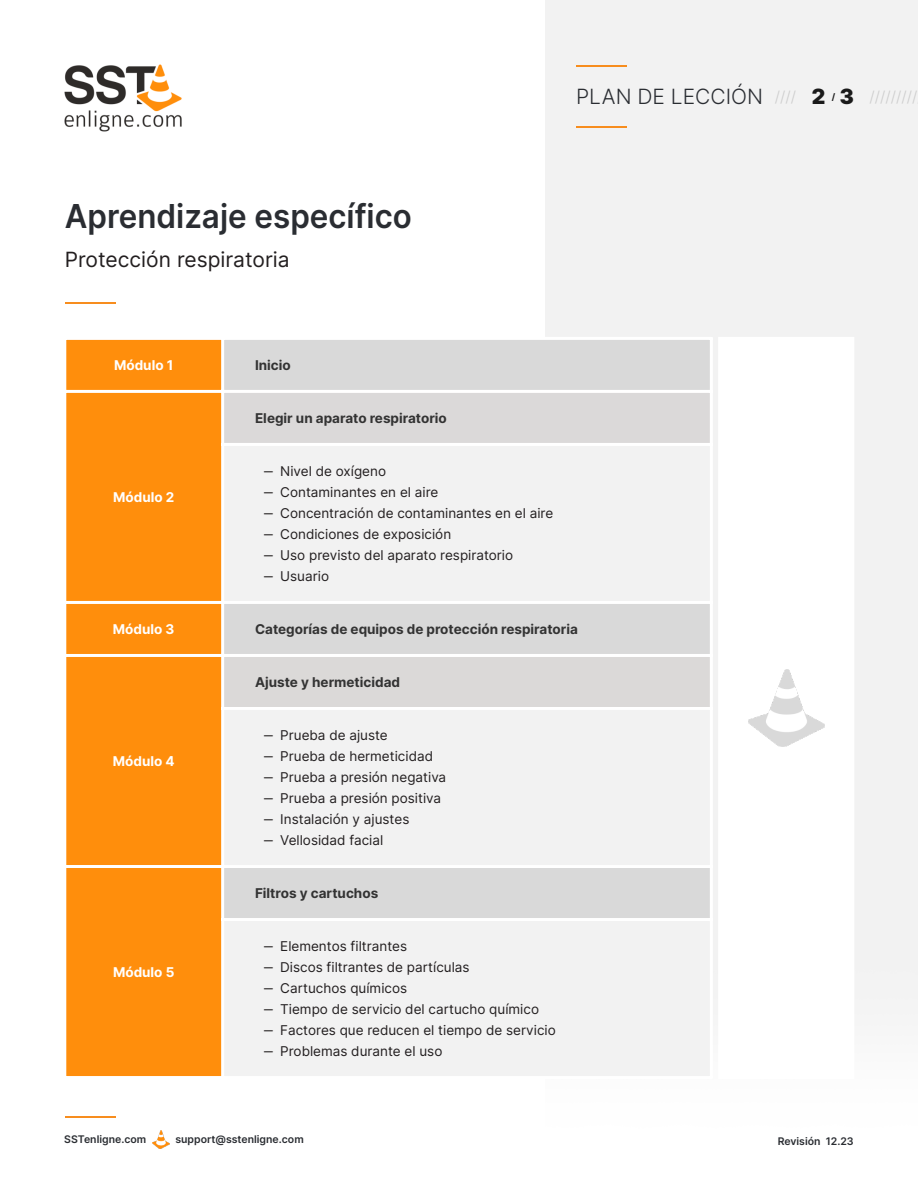
<style>
.page{position:relative;width:918px;height:1188px;background:#fff}
.page>*{position:absolute;margin:0;border:0;box-sizing:border-box;transform-origin:0 0}
.t1{font:600 33px "Inter";color:#2a2d32;scale:.95 1}
.t2{font:21px "Inter";color:#231f20}
.t3{font:300 21px "Inter";color:#2a2d32}
.t4{font:300 15px "Inter";color:#ccc}
.t5{font:13.5px/21px "Inter";color:#231f20}
.t6{font:700 13.5px "Inter";color:#333}
.t7{font:700 13.5px "Inter";color:#fff}
.t8{font:600 10.5px "Inter";color:#2a2d32}
.t9{font:700 9px "Inter";color:#1a1a1a}
.s1{font-size:15px;color:#ccc}
.s2{font-weight:900;color:#1a1a1a}
.s3{font-weight:900;font-size:21px;color:#1a1a1a}
</style>
<div class="page">
<div style="left:545px;top:0;width:373px;height:1016px;background:#f2f2f2"></div>
<hr style="left:576px;top:65px;width:50px;height:1px;background:#f78d1e">
<hr style="left:576px;top:126px;width:50px;height:1px;background:#f78d1e">
<img style="left:64px;top:64px;width:118px;height:68px">
<hr style="left:65px;top:1116px;width:50px;height:1px;background:#f78d1e">
<img style="left:152px;top:1131px;width:18px;height:17px">
<div style="left:718px;top:337px;width:136px;height:742px;background:#fff"></div>
<hr style="left:65px;top:302px;width:50px;height:2px;background:#f78d1e">
<div style="left:65px;top:338px;width:158px;height:740px;background:#ff8e0c"></div>
<div style="left:224px;top:340px;width:486px;height:50px;background:#d9d9d9"></div>
<div style="left:223px;top:391px;width:488px;height:53px;background:#dbd9d9"></div>
<svg style="left:224px;top:446px;width:486px;height:630px;fill:#f2f2f2"></svg>
<div style="left:223px;top:655px;width:488px;height:53px;background:#dbd9d8"></div>
<div style="left:223px;top:708px;width:488px;height:159px;background:#f2f2f2"></div>
<div style="left:223px;top:867px;width:488px;height:53px;background:#d9d9d9"></div>
<hr style="left:63px;top:338px;width:3px;height:740px;background:#fff">
<hr style="left:221px;top:338px;width:3px;height:740px;background:#fff">
<hr style="left:710px;top:338px;width:3px;height:740px;background:#fff">
<hr style="left:65px;top:337px;width:646px;height:3px;background:#fff">
<hr style="left:65px;top:390px;width:646px;height:3px;background:#fff">
<hr style="left:223px;top:443px;width:488px;height:3px;background:#fff">
<hr style="left:65px;top:601px;width:646px;height:3px;background:#fff">
<hr style="left:65px;top:654px;width:646px;height:3px;background:#fff">
<hr style="left:223px;top:707px;width:488px;height:3px;background:#fff">
<hr style="left:65px;top:865px;width:646px;height:3px;background:#fff">
<hr style="left:223px;top:918px;width:488px;height:3px;background:#fff">
<hr style="left:65px;top:1076px;width:646px;height:3px;background:#fff">
<img style="left:748px;top:669px;width:76px;height:78px">
<h2 class="t3" style="left:576px;top:84px;width:251px">PLAN DE LECCIÓN <span class="s1">////</span> <span class="s2">2</span></h2>
<p class="t9" style="left:832px;top:91px;width:5px">/</p>
<p class="t4" style="left:840px;top:88px;width:79px"><span class="s3">3</span> /////////</p>
<h1 class="t1" style="left:65px;top:196px;width:367px">Aprendizaje específico</h1>
<h2 class="t2" style="left:65px;top:247px;width:227px">Protección respiratoria</h2>
<p class="t7" style="left:114px;top:357px;width:61px">Módulo 1</p>
<p class="t6" style="left:255px;top:357px;width:37px">Inicio</p>
<p class="t7" style="left:113px;top:489px;width:63px">Módulo 2</p>
<p class="t6" style="left:255px;top:410px;width:193px">Elegir un aparato respiratorio</p>
<p class="t5" style="left:264px;top:460px;width:291px">‒ Nivel de oxígeno<br>‒ Contaminantes en el aire<br>‒ Concentración de contaminantes en el aire ‒ Condiciones de exposición<br>‒ Uso previsto del aparato respiratorio<br>‒ Usuario</p>
<p class="t7" style="left:113px;top:621px;width:63px">Módulo 3</p>
<p class="t6" style="left:255px;top:621px;width:324px">Categorías de equipos de protección respiratoria</p>
<p class="t7" style="left:113px;top:753px;width:63px">Módulo 4</p>
<p class="t7" style="left:113px;top:964px;width:63px">Módulo 5</p>
<p class="t6" style="left:255px;top:674px;width:147px">Ajuste y hermeticidad</p>
<p class="t5" style="left:264px;top:724px;width:184px">‒ Prueba de ajuste<br>‒ Prueba de hermeticidad<br>‒ Prueba a presión negativa ‒ Prueba a presión positiva ‒ Instalación y ajustes<br>‒ Vellosidad facial</p>
<p class="t6" style="left:255px;top:885px;width:125px">Filtros y cartuchos</p>
<p class="t5" style="left:264px;top:936px;width:293px">‒ Elementos filtrantes<br>‒ Discos filtrantes de partículas<br>‒ Cartuchos químicos<br>‒ Tiempo de servicio del cartucho químico<br>‒ Factores que reducen el tiempo de servicio ‒ Problemas durante el uso</p>
<p class="t8" style="left:64px;top:1132px;width:83px">SSTenligne.com</p>
<p class="t8" style="left:175px;top:1132px;width:130px">support@sstenligne.com</p>
<p class="t8" style="left:778px;top:1135px;width:78px">Revisión 12.23</p>
</div>
